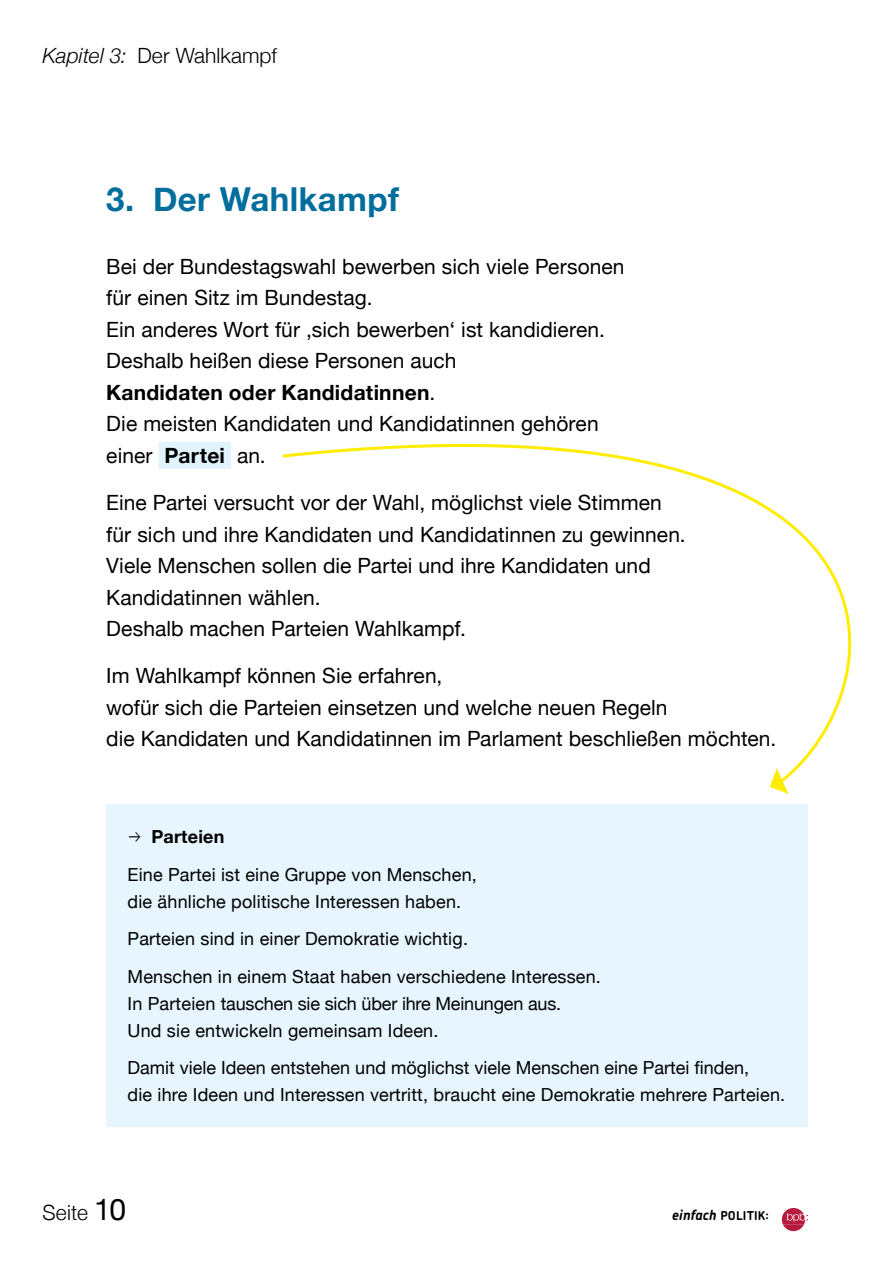
<style>
.page{position:relative;width:893px;height:1263px;background:#fff}
.page>*{position:absolute;margin:0;border:0;box-sizing:border-box;transform-origin:0 0}
.h1_headline{font:700 33px "Helvetica Neue";letter-spacing:.015em;color:#006e9d}
.p1_fliess{font:21px/31.5px "Helvetica Neue";letter-spacing:.005em;color:#000}
.t1{font:300 21px "Helvetica Neue";letter-spacing:.005em;color:#000}
.p4_blauer_kasten_fliess{font:18px/27px "Helvetica Neue";letter-spacing:.01em;color:#000}
.t2{font:700 18px "Helvetica Neue";letter-spacing:.01em;color:#000}
.t3{font:700 12.3px "Chevin";letter-spacing:.015em;color:#000}
.s1{font-style:italic}
.s2{font-weight:700}
.s3{font-weight:400;font-size:30px}
.s4{font-style:italic;font-size:14.1px}
</style>
<div class="page">
<svg style="left:782px;top:1208px;width:26px;height:23px"></svg>
<div style="left:106px;top:804px;width:702px;height:323px;background:#e6f5fe"></div>
<svg style="left:282px;top:443px;width:570px;height:335px"></svg>
<svg style="left:770px;top:768px;width:18px;height:26px"></svg>
<div style="left:159px;top:442px;width:72px;height:27px;background:#e1f3fd"></div>
<p class="t1" style="left:43px;top:38px;width:236px"><span class="s1">Kapitel 3:</span> Der Wahlkampf</p>
<h1 class="h1_headline" style="left:106px;top:173px;width:294px">3. Der Wahlkampf</h1>
<p class="p1_fliess" style="left:106px;top:252px;width:520px">Bei der Bundestagswahl bewerben sich viele Personen für einen Sitz im Bundestag.<br>Ein anderes Wort für ‚sich bewerben‘ ist kandidieren.<br>Deshalb heißen diese Personen auch<br><span class="s2">Kandidaten oder Kandidatinnen</span>.<br>Die meisten Kandidaten und Kandidatinnen gehören einer <span class="s2">Partei</span> an.</p>
<p class="p1_fliess" style="left:106px;top:488px;width:581px">Eine Partei versucht vor der Wahl, möglichst viele Stimmen für sich und ihre Kandidaten und Kandidatinnen zu gewinnen.<br>Viele Menschen sollen die Partei und ihre Kandidaten und Kandidatinnen wählen.<br>Deshalb machen Parteien Wahlkampf.</p>
<p class="p1_fliess" style="left:106px;top:661px;width:671px">Im Wahlkampf können Sie erfahren,<br>wofür sich die Parteien einsetzen und welche neuen Regeln<br>die Kandidaten und Kandidatinnen im Parlament beschließen möchten.</p>
<h2 class="t2" style="left:151px;top:823px;width:74px">Parteien</h2>
<p class="p4_blauer_kasten_fliess" style="left:128px;top:862px;width:351px">Eine Partei ist eine Gruppe von Menschen, die ähnliche politische Interessen haben.</p>
<p class="p4_blauer_kasten_fliess" style="left:128px;top:926px;width:342px">Parteien sind in einer Demokratie wichtig.</p>
<p class="p4_blauer_kasten_fliess" style="left:128px;top:964px;width:475px">Menschen in einem Staat haben verschiedene Interessen.<br>In Parteien tauschen sie sich über ihre Meinungen aus.<br>Und sie entwickeln gemeinsam Ideen.</p>
<p class="p4_blauer_kasten_fliess" style="left:128px;top:1055px;width:659px">Damit viele Ideen entstehen und möglichst viele Menschen eine Partei finden,<br>die ihre Ideen und Interessen vertritt, braucht eine Demokratie mehrere Parteien.</p>
<p class="t1" style="left:43px;top:1196px;width:85px">Seite <span class="s3">10</span></p>
<p class="t3" style="left:672px;top:1208px;width:98px"><span class="s4">einfach</span> POLITIK:</p>
</div>
